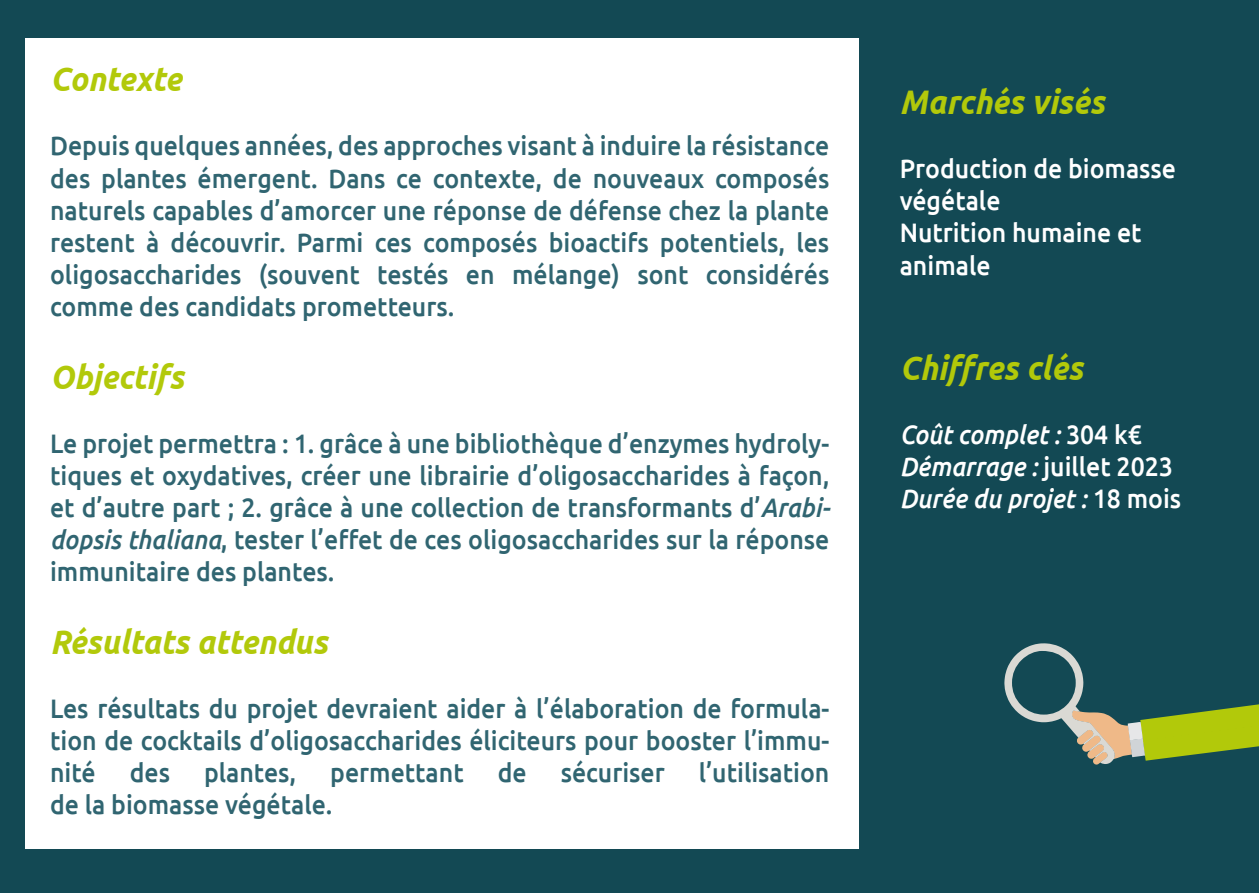
<style>
.page{position:relative;width:1259px;height:893px;background:#134954}
.page>*{position:absolute;margin:0;border:0;box-sizing:border-box;transform-origin:0 0}
.t1{font:italic 700 33.9px "Ubuntu";color:#b2c90a;scale:.93 1}
.t2{font:500 26.7px/32.1px "Ubuntu";color:#306571;text-align:justify;scale:.93 1}
.t3{font:italic 500 26.7px/32.1px "Ubuntu";color:#fff;scale:.93 1}
.t4{font:500 26.7px/32.1px "Ubuntu";color:#fff;scale:.93 1}
.s1{font-style:italic}
.s2{font-style:normal}
</style>
<div class="page">
<div style="left:25px;top:38px;width:833px;height:810px;background:#fff"></div>
<svg style="left:1004px;top:643px;width:255px;height:122px"></svg>
<p class="t1" style="left:50px;top:59px;width:143px">Contexte</p>
<p class="t2" style="left:50px;top:129px;width:839px">Depuis quelques années, des approches visant à induire la résistance des plantes émergent. Dans ce contexte, de nouveaux composés naturels capables d’amorcer une réponse de défense chez la plante restent à découvrir. Parmi ces composés bioactifs potentiels, les oligosaccharides (souvent testés en mélange) sont considérés comme des candidats prometteurs.</p>
<p class="t1" style="left:50px;top:356px;width:146px">Objectifs</p>
<p class="t2" style="left:50px;top:426px;width:841px">Le projet permettra : 1. grâce à une bibliothèque d’enzymes hydroly&shy;tiques et oxydatives, créer une librairie d’oligosaccharides à façon, et d’autre part ; 2. grâce à une collection de transformants d’<span class="s1">Arabi&shy;dopsis thaliana</span>, tester l’effet de ces oligosaccharides sur la réponse immunitaire des plantes.</p>
<p class="t1" style="left:50px;top:621px;width:300px">Résultats attendus</p>
<p class="t2" style="left:50px;top:692px;width:839px">Les résultats du projet devraient aider à l’élaboration de formula&shy;tion de cocktails d’oligosaccharides éliciteurs pour booster l’immu&shy;nité</p>
<p class="t2" style="left:130px;top:756px;width:45px">des</p>
<p class="t2" style="left:204px;top:756px;width:101px">plantes,</p>
<p class="t2" style="left:330px;top:756px;width:145px">permettant</p>
<p class="t2" style="left:498px;top:756px;width:33px">de</p>
<p class="t2" style="left:560px;top:756px;width:113px">sécuriser</p>
<p class="t2" style="left:698px;top:756px;width:142px">l’utilisation</p>
<p class="t2" style="left:50px;top:788px;width:305px">de la biomasse végétale.</p>
<p class="t1" style="left:899px;top:82px;width:222px">Marchés visés</p>
<p class="t4" style="left:899px;top:152px;width:299px">Production de biomasse végétale<br>Nutrition humaine et animale</p>
<p class="t1" style="left:899px;top:347px;width:199px">Chiffres clés</p>
<p class="t3" style="left:899px;top:417px;width:304px">Coût complet : <span class="s2">304 k€<br></span>Démarrage : <span class="s2">juillet 2023<br></span>Durée du projet : <span class="s2">18 mois</span></p>
</div>
